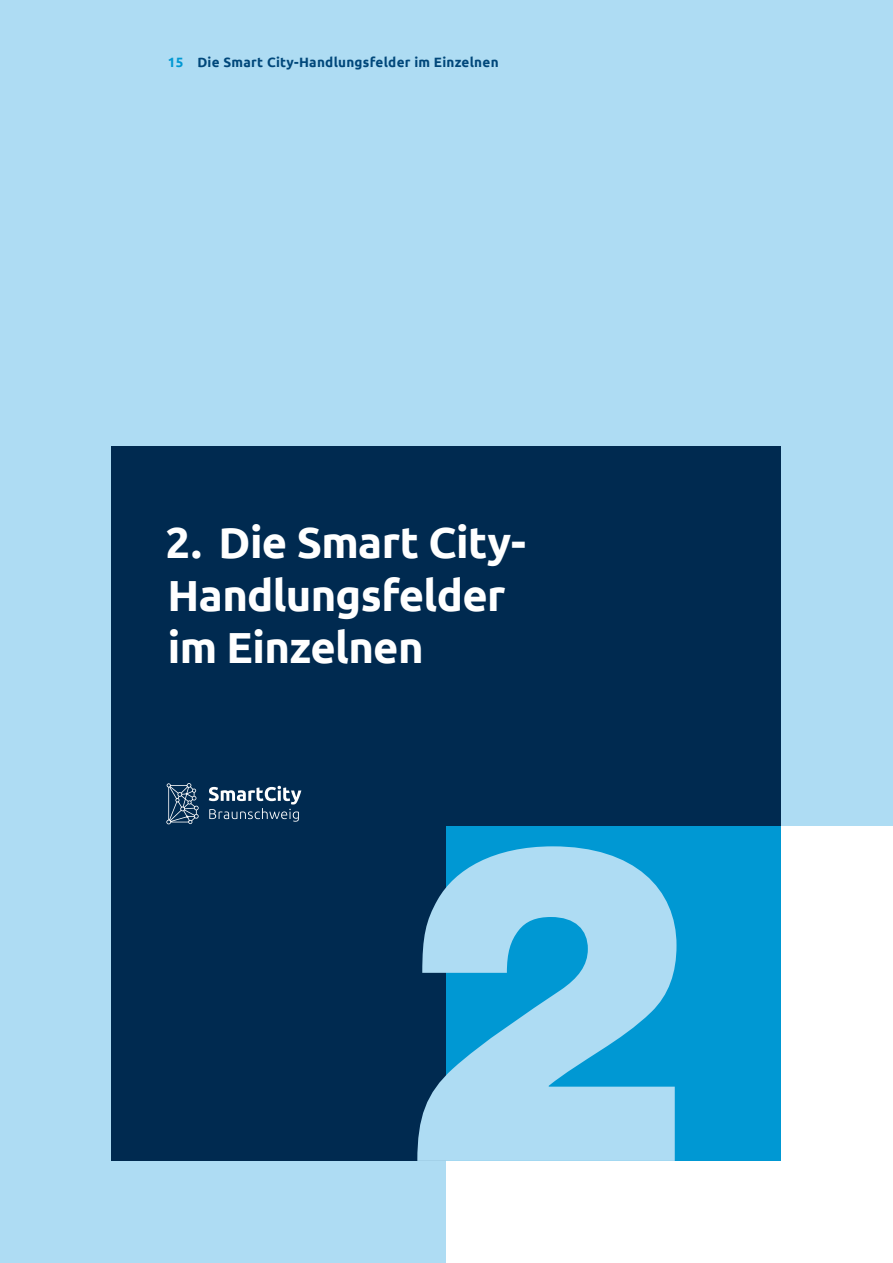
<style>
.page{position:relative;width:893px;height:1263px;background:#aedcf3}
.page>*{position:absolute;margin:0;border:0;box-sizing:border-box;transform-origin:0 0}
.t1{font:450px "N Haas Grotesk DS Pro 95 Blk";color:#aedcf3}
.t2{font:700 43.5px/52.5px "Ubuntu";letter-spacing:-.015em;color:#fff}
.t3{font:700 13.5px "Ubuntu";letter-spacing:.02em;color:#00477a}
.s1{color:#0098d3}
</style>
<div class="page">
<div style="left:446px;top:826px;width:447px;height:437px;background:#fff"></div>
<div style="left:112px;top:446px;width:669px;height:715px;background:#002a50"></div>
<div style="left:446px;top:826px;width:335px;height:335px;background:#0098d3"></div>
<svg style="left:209px;top:786px;width:92px;height:36px"></svg>
<svg style="left:166px;top:783px;width:33px;height:41px"></svg>
<p class="t3" style="left:168px;top:54px;width:332px"><span class="s1">15</span> Die Smart City-Handlungsfelder im Einzelnen</p>
<p class="t2" style="left:165px;top:516px;width:362px">2. Die Smart City-<br>Handlungsfelder im Einzelnen</p>
<h1 class="t1" style="left:410px;top:738px;width:278px">2</h1>
</div>
